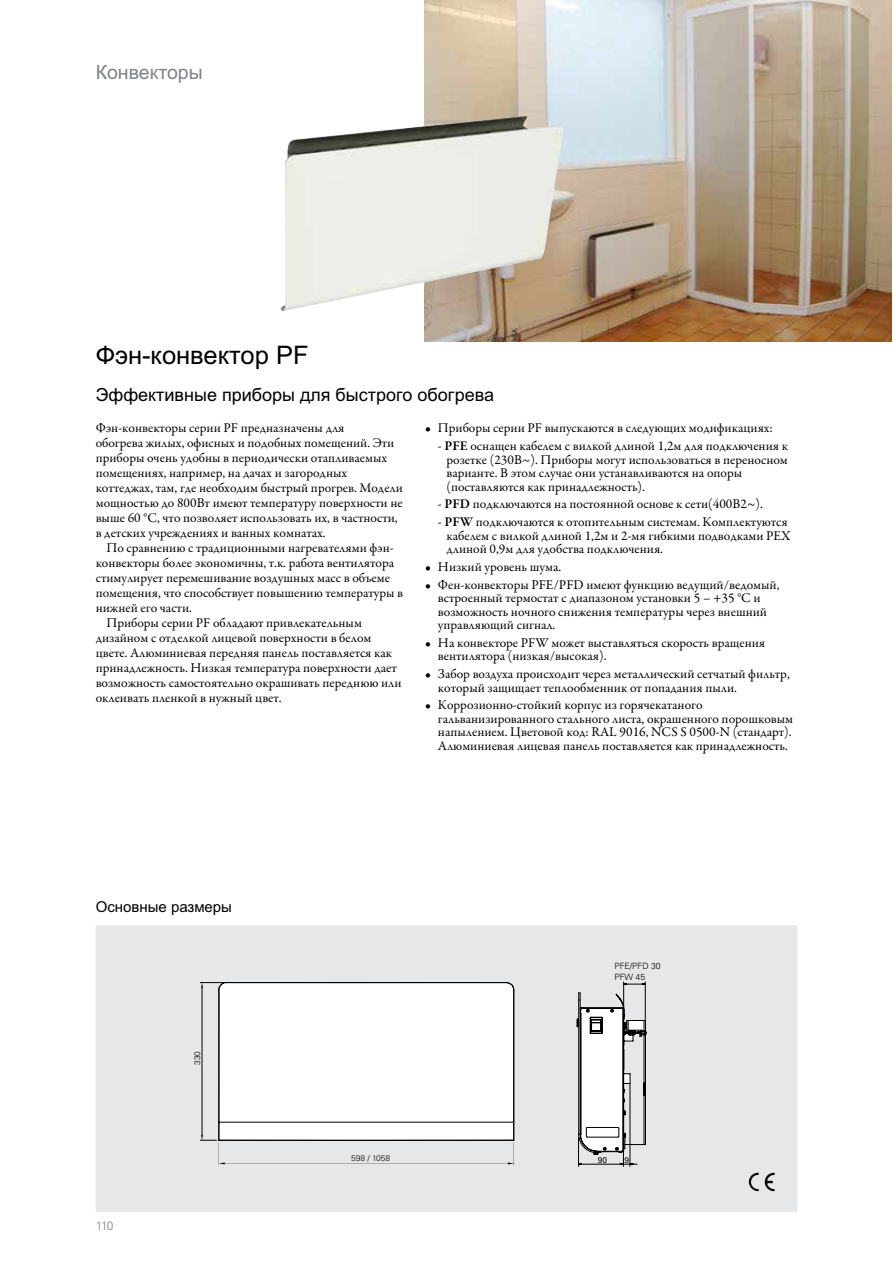
<style>
.page{position:relative;width:893px;height:1263px;background:#fff}
.page>*{position:absolute;margin:0;border:0;box-sizing:border-box;transform-origin:0 0}
.t1{font:25.5px "Arial Cyr";color:#000}
.t2{font:19.5px "Arial Cyr";color:#808285}
.t3{font:18px "Arial Cyr";color:#000}
.t4{font:15px "Arial Cyr";color:#000}
.t5{font:13.5px/13.5px "Garamond Premr Pro";color:#000}
.t6{font:300 12px "Univers";color:#808285}
.t7{font:300 8.7px/10.5px "Univers";color:#000}
.t8{font:8.4px "Univers";color:#000}
.t9{font:300 8.1px "Univers";color:#000;scale:1.04 1}
.s1{font-weight:600}
</style>
<div class="page">
<div style="left:96px;top:925px;width:701px;height:287px;background:#e6e7e8"></div>
<svg style="left:201px;top:1134px;width:2px;height:6px"></svg>
<svg style="left:201px;top:982px;width:2px;height:6px"></svg>
<div style="left:218px;top:982px;width:296px;height:158px;background:#fff"></div>
<svg style="left:577px;top:981px;width:70px;height:185px"></svg>
<img style="left:748px;top:1172px;width:27px;height:19px">
<img style="left:424px;top:0;width:468px;height:342px">
<img style="left:288px;top:116px;width:236px;height:31px">
<h2 class="t2" style="left:96px;top:61px;width:109px">Конвекторы</h2>
<p class="t1" style="left:96px;top:341px;width:214px">Фэн-конвектор PF</p>
<p class="t3" style="left:96px;top:385px;width:400px">Эффективные приборы для быстрого обогрева</p>
<p class="t5" style="left:425px;top:422px;width:349px">• Приборы серии PF выпускаются в следующих модификациях:</p>
<p class="t5" style="left:446px;top:439px;width:343px;text-indent:-9px">- <span class="s1">PFE</span> оснащен кабелем с вилкой длиной 1,2м для подключения к розетке (230В~). Приборы могут использоваться в переносном варианте. В этом случае они устанавливаются на опоры (поставляются как принадлежность).</p>
<p class="t5" style="left:438px;top:498px;width:326px">- <span class="s1">PFD</span> подключаются на постоянной основе к сети(400В2~).</p>
<p class="t5" style="left:446px;top:515px;width:345px;text-indent:-9px">- <span class="s1">PFW</span> подключаются к отопительным системам. Комплектуются кабелем с вилкой длиной 1,2м и 2-мя гибкими подводками PEX длиной 0,9м для удобства подключения.</p>
<p class="t5" style="left:425px;top:560px;width:138px">• Низкий уровень шума.</p>
<p class="t5" style="left:438px;top:578px;width:343px;text-indent:-13px">• Фен-конвекторы PFE/PFD имеют функцию ведущий/ведомый, встроенный термостат с диапазоном установки 5 – +35 °C и возможность ночного снижения температуры через внешний управляющий сигнал.</p>
<p class="t5" style="left:438px;top:636px;width:329px;text-indent:-13px">• На конвекторе PFW может выставляться скорость вращения вентилятора (низкая/высокая).</p>
<p class="t5" style="left:438px;top:667px;width:353px;text-indent:-13px">• Забор воздуха происходит через металлический сетчатый фильтр, который защищает теплообменник от попадания пыли.</p>
<p class="t5" style="left:438px;top:699px;width:357px;text-indent:-13px">• Коррозионно-стойкий корпус из горячекатаного гальванизированного стального листа, окрашенного порошковым напылением. Цветовой код: RAL 9016, NCS S 0500-N (стандарт).<br>Aлюминиевая лицевая панель поставляется как принадлежность.</p>
<p class="t5" style="left:96px;top:422px;width:250px">Фэн-конвекторы серии PF предназначены для</p>
<p class="t5" style="left:96px;top:437px;width:300px">обогрева жилых, офисных и подобных помещений. Эти</p>
<p class="t5" style="left:96px;top:452px;width:293px">приборы очень удобны в периодически отапливаемых</p>
<p class="t5" style="left:96px;top:467px;width:253px">помещениях, например, на дачах и загородных</p>
<p class="t5" style="left:96px;top:482px;width:309px">коттеджах, там, где необходим быстрый прогрев. Модели</p>
<p class="t5" style="left:96px;top:497px;width:309px">мощностью до 800Вт имеют температуру поверхности не</p>
<p class="t5" style="left:96px;top:512px;width:303px">выше 60 °C, что позволяет использовать их, в частности,</p>
<p class="t5" style="left:96px;top:527px;width:232px">в детских учреждениях и ванных комнатах.</p>
<p class="t5" style="left:106px;top:542px;width:289px">По сравнению с традиционными нагревателями фэн-</p>
<p class="t5" style="left:96px;top:557px;width:300px">конвекторы более экономичны, т.к. работа вентилятора</p>
<p class="t5" style="left:96px;top:572px;width:296px">стимулирует перемешивание воздушных масс в объеме</p>
<p class="t5" style="left:96px;top:587px;width:309px">помещения, что способствует повышению температуры в</p>
<p class="t5" style="left:96px;top:602px;width:98px">нижней его части.</p>
<p class="t5" style="left:106px;top:617px;width:257px">Приборы серии PF обладают привлекательным</p>
<p class="t5" style="left:96px;top:632px;width:277px">дизайном с отделкой лицевой поверхности в белом</p>
<p class="t5" style="left:96px;top:647px;width:298px">цвете. Алюминиевая передняя панель поставляется как</p>
<p class="t5" style="left:96px;top:662px;width:303px">принадлежность. Низкая температура поверхности дает</p>
<p class="t5" style="left:96px;top:677px;width:307px">возможность самостоятельно окрашивать переднюю или</p>
<p class="t5" style="left:96px;top:692px;width:187px">оклеивать пленкой в нужный цвет.</p>
<p class="t4" style="left:96px;top:898px;width:138px">Основные размеры</p>
<p class="t6" style="left:96px;top:1218px;width:19px">110</p>
<p class="t9" style="left:192px;top:1065px;width:15px;rotate:-90deg">330</p>
<p class="t9" style="left:351px;top:1153px;width:39px">598 / 1058</p>
<p class="t7" style="left:614px;top:961px;width:48px">PFE/PFD 30<br>PFW 45</p>
<p class="t8" style="left:598px;top:1155px;width:11px">90</p>
<p class="t8" style="left:624px;top:1155px;width:6px">9</p>
</div>
